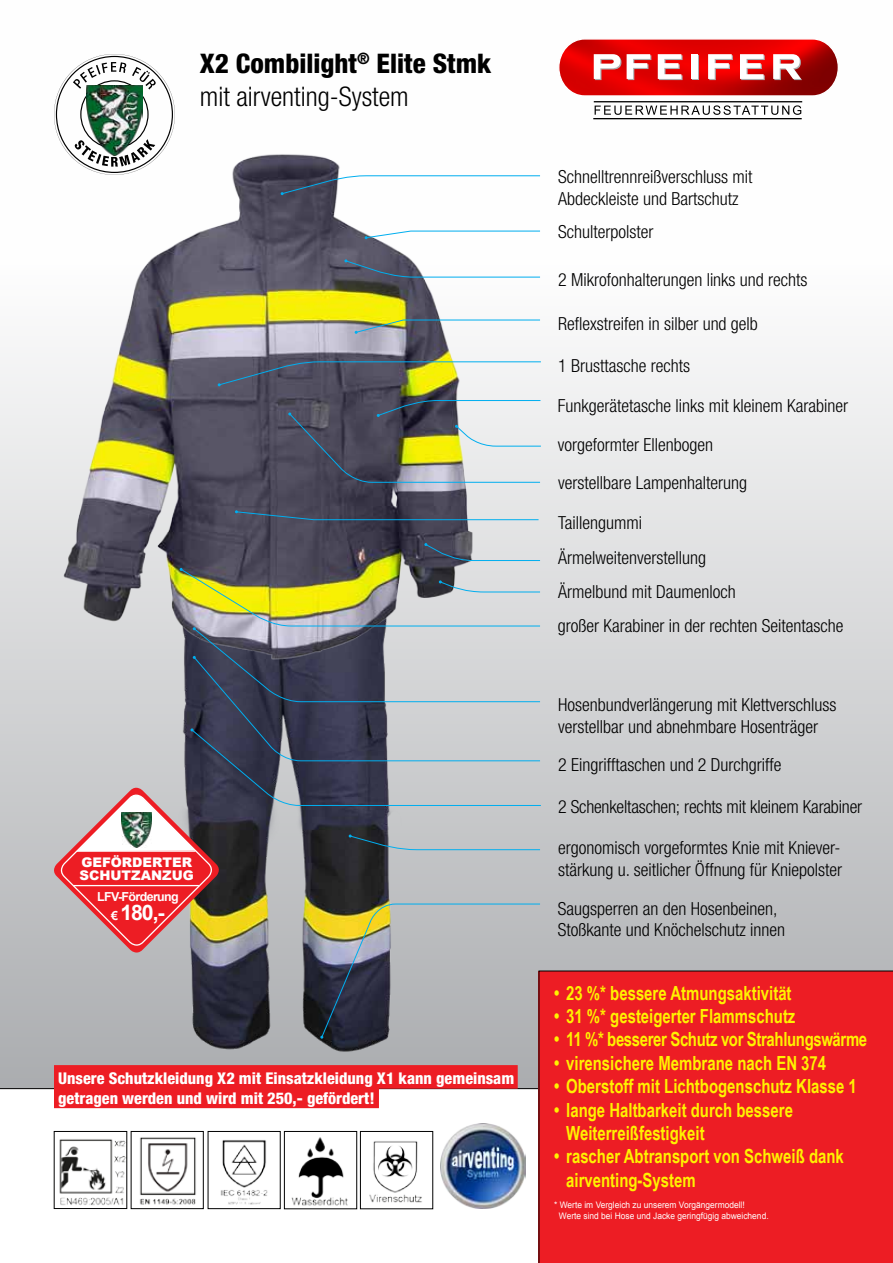
<style>
.page{position:relative;width:893px;height:1263px;background:#fff}
.page>*{position:absolute;margin:0;border:0;box-sizing:border-box;transform-origin:0 0}
.t1{font:800 condensed 27px/32.4px "Helvetica Neue LT Std";color:#000}
.t2{font:700 21.3px "Arial";color:#fff}
.t3{font:700 19.5px/23.4px "Arial Narrow";color:#fff200;scale:.93 1}
.t4{font:700 19.5px "Arial Narrow";letter-spacing:-.02em;color:#fff200;scale:.93 1}
.t5{font:300 condensed 18px/21.6px "Helvetica Neue LT Std";color:#000}
.t6{font:800 condensed 16.2px/19.5px "Helvetica Neue LT Std";color:#fff}
.t7{font:900 13.35px/13.4px "Arial";color:#fff}
.t8{font:700 12.45px "Arial";letter-spacing:-.05em;color:#fff}
.t9{font:9px/10.8px "Arial";color:#fff;scale:.93 1}
.s1{font-weight:300}
.s2{font-size:12.45px}
</style>
<div class="page">
<div style="left:0;top:0;width:893px;height:1089px;background:linear-gradient(to bottom,#fff,#afb0b3)"></div>
<img style="left:111px;top:1039px;width:385px;height:26px">
<img style="left:54px;top:135px;width:436px;height:433px">
<img style="left:140px;top:1137px;width:56px;height:68px">
<div style="left:131px;top:1131px;width:72px;height:78px;border:1px solid #000"></div>
<img style="left:220px;top:1140px;width:48px;height:65px">
<div style="left:208px;top:1131px;width:72px;height:78px;border:1px solid #000"></div>
<img style="left:59px;top:1139px;width:66px;height:66px">
<div style="left:54px;top:1131px;width:73px;height:78px;border:1px solid #000"></div>
<img style="left:291px;top:1137px;width:57px;height:69px">
<div style="left:284px;top:1131px;width:73px;height:78px;border:1px solid #000"></div>
<img style="left:369px;top:1141px;width:53px;height:62px">
<div style="left:360px;top:1131px;width:73px;height:78px;border:1px solid #000"></div>
<img style="left:440px;top:1123px;width:86px;height:86px">
<hr style="left:0;top:1088px;width:540px;height:1px;background:#000">
<svg style="left:365px;top:230px;width:176px;height:9px"></svg>
<svg style="left:281px;top:175px;width:260px;height:20px"></svg>
<svg style="left:344px;top:259px;width:197px;height:19px"></svg>
<svg style="left:218px;top:361px;width:324px;height:25px"></svg>
<svg style="left:355px;top:319px;width:186px;height:15px"></svg>
<svg style="left:235px;top:510px;width:304px;height:10px;background:#616e80"></svg>
<svg style="left:424px;top:543px;width:117px;height:18px;background:#9aa3ae"></svg>
<svg style="left:288px;top:400px;width:254px;height:83px;background:#8a8d87"></svg>
<div style="left:539px;top:971px;width:354px;height:292px;background:#ed1d24"></div>
<hr style="left:594px;top:101px;width:208px;height:1px;background:#000">
<hr style="left:593px;top:118px;width:209px;height:1px;background:#000">
<svg style="left:595px;top:105px;width:206px;height:10px"></svg>
<img style="left:559px;top:39px;width:279px;height:57px;border-radius:27px">
<div style="left:558px;top:38px;width:281px;height:59px;border:1px solid #fff;border-radius:27px"></div>
<div style="left:693px;top:55px;width:6px;height:25px;background:#abadb0"></div>
<svg style="left:627px;top:54px;width:24px;height:26px"></svg>
<svg style="left:708px;top:54px;width:25px;height:26px"></svg>
<svg style="left:594px;top:54px;width:27px;height:26px"></svg>
<svg style="left:740px;top:54px;width:25px;height:26px"></svg>
<svg style="left:658px;top:54px;width:24px;height:26px"></svg>
<svg style="left:773px;top:54px;width:29px;height:26px"></svg>
<div style="left:691px;top:54px;width:7px;height:25px;background:#fff"></div>
<svg style="left:54px;top:54px;width:121px;height:121px"></svg>
<svg style="left:51px;top:568px;width:491px;height:471px;background:#9b9392"></svg>
<img style="left:122px;top:812px;width:29px;height:36px">
<div style="left:54px;top:1065px;width:464px;height:24px;background:#ed1d24"></div>
<div style="left:54px;top:1084px;width:325px;height:24px;background:#ed1d24"></div>
<h1 class="t1" style="left:200px;top:47px;width:293px">X2 Combilight<sup>®</sup> Elite Stmk <span class="s1">mit airventing-System</span></h1>
<p class="t7" style="left:79px;top:855px;width:115px">GEFÖRDERTER<br>SCHUTZANZUG</p>
<p class="t8" style="left:97px;top:888px;width:83px">LFV-Förderung</p>
<p class="t2" style="left:111px;top:899px;width:55px"><span class="s2">€</span> 180,-</p>
<p class="t6" style="left:58px;top:1068px;width:458px">Unsere Schutzkleidung X2 mit Einsatzkleidung X1 kann gemeinsam getragen werden und wird mit 250,- gefördert!</p>
<p class="t5" style="left:558px;top:166px;width:196px">Schnelltrennreißverschluss mit<br>Abdeckleiste und Bartschutz</p>
<p class="t5" style="left:558px;top:221px;width:97px">Schulterpolster</p>
<p class="t5" style="left:558px;top:269px;width:251px">2 Mikrofonhalterungen links und rechts</p>
<p class="t5" style="left:558px;top:312px;width:201px">Reflexstreifen in silber und gelb</p>
<p class="t5" style="left:558px;top:354px;width:133px">1 Brusttasche rechts</p>
<p class="t5" style="left:558px;top:395px;width:292px">Funkgerätetasche links mit kleinem Karabiner</p>
<p class="t5" style="left:558px;top:433px;width:157px">vorgeformter Ellenbogen</p>
<p class="t5" style="left:558px;top:472px;width:190px">verstellbare Lampenhalterung</p>
<p class="t5" style="left:558px;top:511px;width:85px">Taillengummi</p>
<p class="t5" style="left:558px;top:547px;width:149px">Ärmelweitenverstellung</p>
<p class="t5" style="left:558px;top:581px;width:179px">Ärmelbund mit Daumenloch</p>
<p class="t5" style="left:558px;top:614px;width:287px">großer Karabiner in der rechten Seitentasche</p>
<p class="t5" style="left:558px;top:694px;width:280px">Hosenbundverlängerung mit Klettverschluss verstellbar und abnehmbare Hosenträger</p>
<p class="t5" style="left:558px;top:753px;width:225px">2 Eingrifftaschen und 2 Durchgriffe</p>
<p class="t5" style="left:558px;top:796px;width:306px">2 Schenkeltaschen; rechts mit kleinem Karabiner</p>
<p class="t5" style="left:558px;top:837px;width:286px">ergonomisch vorgeformtes Knie mit Kniever&shy;stärkung u. seitlicher Öffnung für Kniepolster</p>
<p class="t5" style="left:558px;top:897px;width:229px">Saugsperren an den Hosenbeinen,<br>Stoßkante und Knöchelschutz innen</p>
<p class="t3" style="left:554px;top:980px;width:257px">• 23 %* bessere Atmungsaktivität</p>
<p class="t3" style="left:554px;top:1003px;width:261px">• 31 %* gesteigerter Flammschutz</p>
<p class="t4" style="left:554px;top:1025px;width:338px">• 11 %* besserer Schutz vor Strahlungswärme</p>
<p class="t3" style="left:554px;top:1050px;width:294px">• virensichere Membrane nach EN 374</p>
<p class="t3" style="left:554px;top:1073px;width:327px">• Oberstoff mit Lichtbogenschutz Klasse 1</p>
<p class="t3" style="left:566px;top:1097px;width:245px;text-indent:-12px">• lange Haltbarkeit durch bessere<br>Weiterreißfestigkeit</p>
<p class="t3" style="left:566px;top:1144px;width:300px;text-indent:-12px">• rascher Abtransport von Schweiß dank airventing-System</p>
<p class="t9" style="left:559px;top:1200px;width:227px;text-indent:-5px">* Werte im Vergleich zu unserem Vorgängermodell!<br>Werte sind bei Hose und Jacke geringfügig abweichend.</p>
</div>
